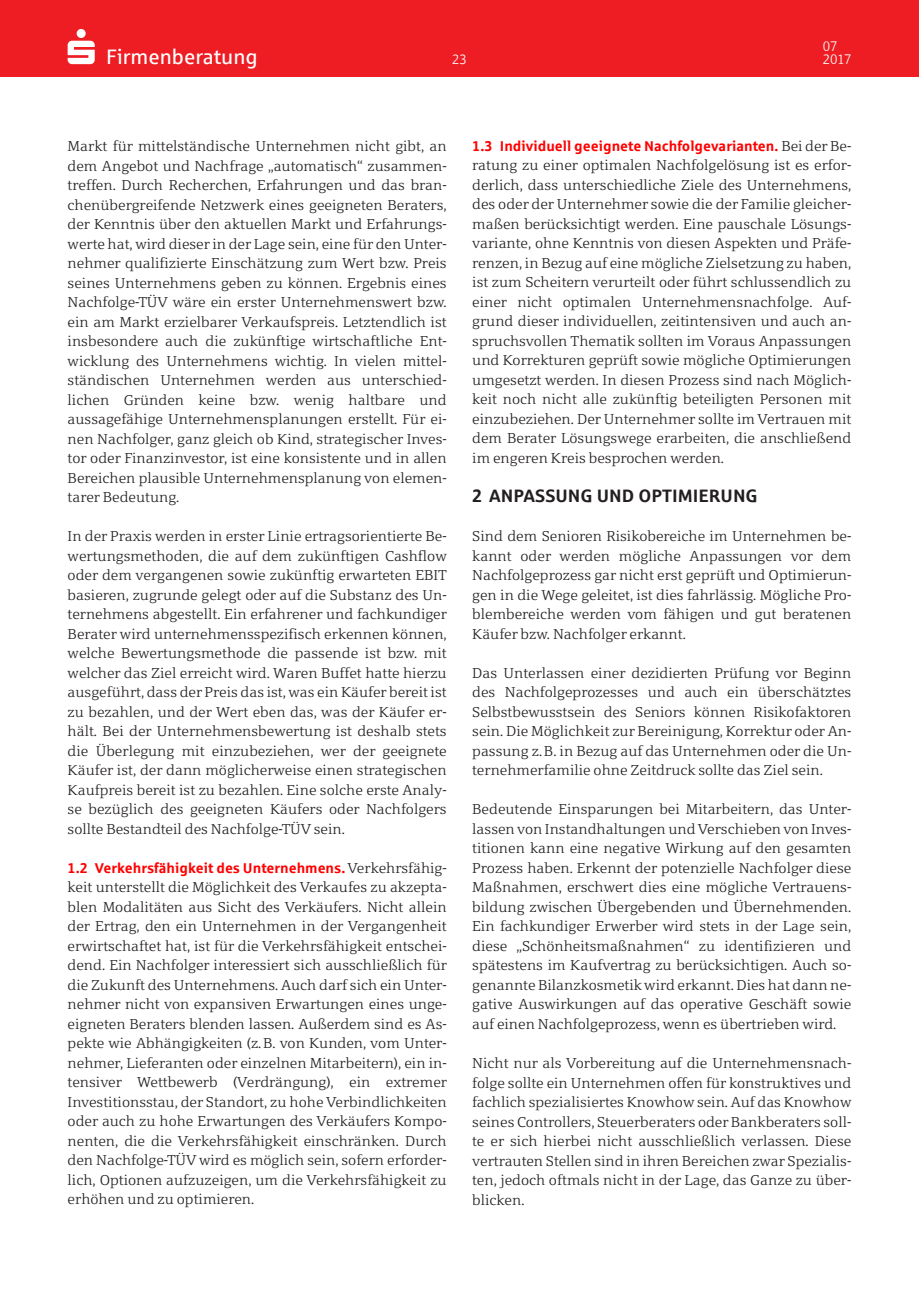
<style>
.page{position:relative;width:919px;height:1289px;background:#fff}
.page>*{position:absolute;margin:0;border:0;box-sizing:border-box;transform-origin:0 0}
.t1{font:20.85px "Sparkasse Rg";color:#fff}
.t2{font:700 18px "Sparkasse Rg";color:#231f20}
.t3{font:14.25px/19.5px "Sparkasse Serif Lt";color:#231f20;text-align:justify}
.t4{font:700 14.25px "Sparkasse Rg";color:#f00}
.t5{font:13.65px/13.5px "Sparkasse Lt";letter-spacing:-.015em;color:#fff}
.t6{font:13.5px "Sparkasse Lt";color:#fff}
.s1{font-family:"Sparkasse Serif Lt";font-weight:400;color:#231f20}
</style>
<div class="page">
<div style="left:0;top:0;width:918px;height:77px;background:#ee1d23"></div>
<svg style="left:68px;top:29px;width:27px;height:35px"></svg>
<h1 class="t1" style="left:106px;top:44px;width:153px">Firmenberatung</h1>
<p class="t6" style="left:452px;top:52px;width:16px">23</p>
<p class="t5" style="left:822px;top:39px;width:30px">07<br>2017</p>
<p class="t3" style="left:68px;top:136px;width:380px">Markt für mittelständische Unternehmen nicht gibt, an dem Angebot und Nachfrage „automatisch“ zusammen&shy;treffen. Durch Recherchen, Erfahrungen und das bran&shy;chenübergreifende Netzwerk eines geeigneten Beraters, der Kenntnis über den aktuellen Markt und Erfahrungs&shy;werte hat, wird dieser in der Lage sein, eine für den Unter&shy;nehmer qualifizierte Einschätzung zum Wert bzw. Preis seines Unternehmens geben zu können. Ergebnis eines Nachfolge-TÜV wäre ein erster Unternehmenswert bzw. ein am Markt erzielbarer Verkaufspreis. Letztendlich ist insbesondere auch die zukünftige wirtschaftliche Ent&shy;wicklung des Unternehmens wichtig. In vielen mittel&shy;ständischen Unternehmen werden aus unterschied&shy;lichen Gründen keine bzw. wenig haltbare und aussagefähige Unternehmensplanungen erstellt. Für ei&shy;nen Nachfolger, ganz gleich ob Kind, strategischer Inves&shy;tor oder Finanzinvestor, ist eine konsistente und in allen Bereichen plausible Unternehmensplanung von elemen&shy;tarer Bedeutung.</p>
<p class="t3" style="left:68px;top:526px;width:381px">In der Praxis werden in erster Linie ertragsorientierte Be&shy;wertungsmethoden, die auf dem zukünftigen Cashflow oder dem vergangenen sowie zukünftig erwarteten EBIT basieren, zugrunde gelegt oder auf die Substanz des Un&shy;ternehmens abgestellt. Ein erfahrener und fachkundiger Berater wird unternehmensspezifisch erkennen können, welche Bewertungsmethode die passende ist bzw. mit welcher das Ziel erreicht wird. Waren Buffet hatte hierzu ausgeführt, dass der Preis das ist, was ein Käufer bereit ist zu bezahlen, und der Wert eben das, was der Käufer er&shy;hält. Bei der Unternehmensbewertung ist deshalb stets die Überlegung mit einzubeziehen, wer der geeignete Käufer ist, der dann möglicherweise einen strategischen Kaufpreis bereit ist zu bezahlen. Eine solche erste Analy&shy;se bezüglich des geeigneten Käufers oder Nachfolgers sollte Bestandteil des Nachfolge-TÜV sein.</p>
<p class="t4" style="left:68px;top:858px;width:380px">1.2 Verkehrsfähigkeit des Unternehmens.<span class="s1">Verkehrsfähig-</span></p>
<p class="t3" style="left:68px;top:877px;width:381px">keit unterstellt die Möglichkeit des Verkaufes zu akzepta&shy;blen Modalitäten aus Sicht des Verkäufers. Nicht allein der Ertrag, den ein Unternehmen in der Vergangenheit erwirtschaftet hat, ist für die Verkehrsfähigkeit entschei&shy;dend. Ein Nachfolger interessiert sich ausschließlich für die Zukunft des Unternehmens. Auch darf sich ein Unter&shy;nehmer nicht von expansiven Erwartungen eines unge&shy;eigneten Beraters blenden lassen. Außerdem sind es As&shy;pekte wie Abhängigkeiten (z.B. von Kunden, vom Unter&shy;nehmer, Lieferanten oder einzelnen Mitarbeitern), ein in&shy;tensiver Wettbewerb (Verdrängung), ein extremer Investitionsstau, der Standort, zu hohe Verbindlichkeiten oder auch zu hohe Erwartungen des Verkäufers Kompo&shy;nenten, die die Verkehrsfähigkeit einschränken. Durch den Nachfolge-TÜV wird es möglich sein, sofern erforder&shy;lich, Optionen aufzuzeigen, um die Verkehrsfähigkeit zu erhöhen und zu optimieren.</p>
<p class="t4" style="left:472px;top:137px;width:380px">1.3 Individuell geeignete Nachfolgevarianten. <span class="s1">Bei der Be-</span></p>
<p class="t3" style="left:472px;top:155px;width:380px">ratung zu einer optimalen Nachfolgelösung ist es erfor&shy;derlich, dass unterschiedliche Ziele des Unternehmens, des oder der Unternehmer sowie die der Familie gleicher&shy;maßen berücksichtigt werden. Eine pauschale Lösungs&shy;variante, ohne Kenntnis von diesen Aspekten und Präfe&shy;renzen, in Bezug auf eine mögliche Zielsetzung zu haben, ist zum Scheitern verurteilt oder führt schlussendlich zu einer nicht optimalen Unternehmensnachfolge. Auf&shy;grund dieser individuellen, zeitintensiven und auch an&shy;spruchsvollen Thematik sollten im Voraus Anpassungen und Korrekturen geprüft sowie mögliche Optimierungen umgesetzt werden. In diesen Prozess sind nach Möglich&shy;keit noch nicht alle zukünftig beteiligten Personen mit einzubeziehen. Der Unternehmer sollte im Vertrauen mit dem Berater Lösungswege erarbeiten, die anschließend im engeren Kreis besprochen werden.</p>
<p class="t2" style="left:472px;top:484px;width:287px">2 ANPASSUNG UND OPTIMIERUNG</p>
<p class="t3" style="left:472px;top:526px;width:380px">Sind dem Senioren Risikobereiche im Unternehmen be&shy;kannt oder werden mögliche Anpassungen vor dem Nachfolgeprozess gar nicht erst geprüft und Optimierun&shy;gen in die Wege geleitet, ist dies fahrlässig. Mögliche Pro&shy;blembereiche werden vom fähigen und gut beratenen Käufer bzw. Nachfolger erkannt.</p>
<p class="t3" style="left:472px;top:663px;width:380px">Das Unterlassen einer dezidierten Prüfung vor Beginn des Nachfolgeprozesses und auch ein überschätztes Selbstbewusstsein des Seniors können Risikofaktoren sein. Die Möglichkeit zur Bereinigung, Korrektur oder An&shy;passung z.B. in Bezug auf das Unternehmen oder die Un&shy;ternehmerfamilie ohne Zeitdruck sollte das Ziel sein.</p>
<p class="t3" style="left:472px;top:799px;width:380px">Bedeutende Einsparungen bei Mitarbeitern, das Unter&shy;lassen von Instandhaltungen und Verschieben von Inves&shy;titionen kann eine negative Wirkung auf den gesamten Prozess haben. Erkennt der potenzielle Nachfolger diese Maßnahmen, erschwert dies eine mögliche Vertrauens&shy;bildung zwischen Übergebenden und Übernehmenden.<br>Ein fachkundiger Erwerber wird stets in der Lage sein, diese „Schönheitsmaßnahmen“ zu identifizieren und spätestens im Kaufvertrag zu berücksichtigen. Auch so&shy;genannte Bilanzkosmetik wird erkannt. Dies hat dann ne&shy;gative Auswirkungen auf das operative Geschäft sowie auf einen Nachfolgeprozess, wenn es übertrieben wird.</p>
<p class="t3" style="left:472px;top:1052px;width:380px">Nicht nur als Vorbereitung auf die Unternehmensnach&shy;folge sollte ein Unternehmen offen für konstruktives und fachlich spezialisiertes Knowhow sein. Auf das Knowhow seines Controllers, Steuerberaters oder Bankberaters soll&shy;te er sich hierbei nicht ausschließlich verlassen. Diese vertrauten Stellen sind in ihren Bereichen zwar Spezialis&shy;ten, jedoch oftmals nicht in der Lage, das Ganze zu über&shy;blicken.</p>
</div>
